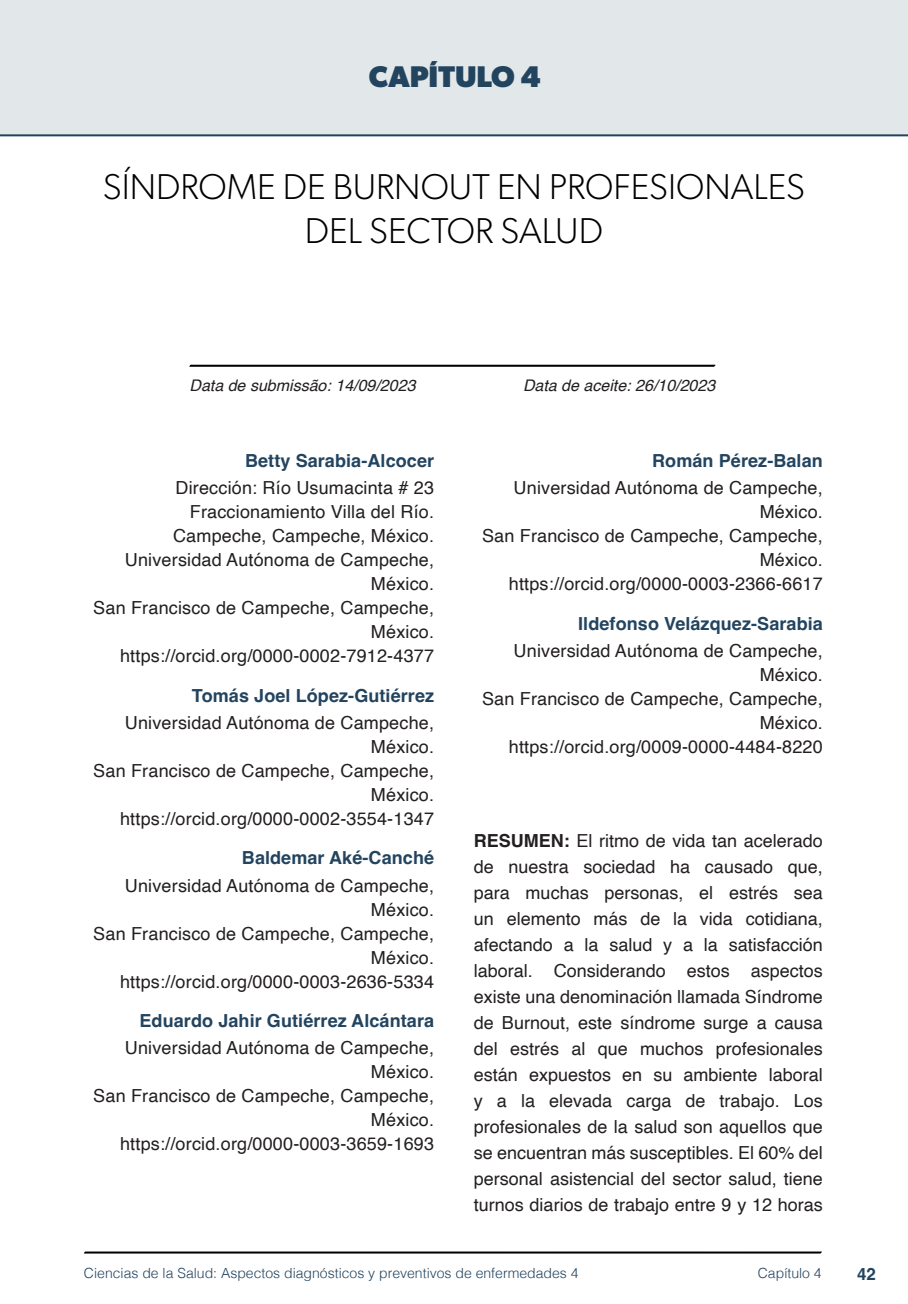
<style>
.page{position:relative;width:908px;height:1304px;background:#fff}
.page>*{position:absolute;margin:0;border:0;box-sizing:border-box;transform-origin:0 0}
.t1{font:300 36px/44px "Gibson";color:#000;text-align:center}
.t2{font:700 30px "Gibson";color:#23445f}
.t3{font:18px/24px "Helvetica";letter-spacing:.01em;color:#231f20;text-align:right}
.t4{font:700 18px "Helvetica";letter-spacing:.005em;color:#23445f}
.t5{font:700 16.8px "Helvetica";color:#23445f}
.t6{font:italic 16px "Helvetica";color:#231f20}
.t7{font:300 14px "Helvetica";color:#23445f}
.s1{font-weight:700}
</style>
<div class="page">
<svg style="left:84px;top:1251px;width:737px;height:3px;background:#515151"></svg>
<svg style="left:189px;top:364px;width:526px;height:3px;background:#4f4f4f"></svg>
<div style="left:0;top:0;width:907px;height:136px;background:#e2e7e9"></div>
<div style="left:44px;top:72px;width:68px;height:61px;background:#e2e7e9"></div>
<h2 class="t2" style="left:369px;top:58px;width:173px">CAPÍTULO 4</h2>
<h1 class="t1" style="left:103px;top:164px;width:703px">SÍNDROME DE BURNOUT EN PROFESIONALES<br>DEL SECTOR SALUD</h1>
<p class="t6" style="left:189px;top:373px;width:227px">Data de submissão: 14/09/2023</p>
<p class="t6" style="left:523px;top:373px;width:194px">Data de aceite: 26/10/2023</p>
<p class="t4" style="left:245px;top:450px;width:190px">Betty Sarabia-Alcocer</p>
<p class="t3" style="left:93px;top:477px;width:342px">Dirección: Río Usumacinta # 23<br>Fraccionamiento Villa del Río.<br>Campeche, Campeche, México.<br>Universidad Autónoma de Campeche,<br>México.<br>San Francisco de Campeche, Campeche,<br>México. https://orcid.org/0000-0002-7912-4377</p>
<p class="t4" style="left:192px;top:684px;width:243px">Tomás Joel López-Gutiérrez</p>
<p class="t3" style="left:93px;top:711px;width:342px">Universidad Autónoma de Campeche,<br>México.<br>San Francisco de Campeche, Campeche,<br>México. https://orcid.org/0000-0002-3554-1347</p>
<p class="t4" style="left:242px;top:847px;width:194px">Baldemar Aké-Canché</p>
<p class="t3" style="left:93px;top:874px;width:342px">Universidad Autónoma de Campeche,<br>México.<br>San Francisco de Campeche, Campeche,<br>México. https://orcid.org/0000-0003-2636-5334</p>
<p class="t4" style="left:139px;top:1010px;width:296px">Eduardo Jahir Gutiérrez Alcántara</p>
<p class="t3" style="left:93px;top:1037px;width:342px">Universidad Autónoma de Campeche,<br>México.<br>San Francisco de Campeche, Campeche,<br>México. https://orcid.org/0000-0003-3659-1693</p>
<p class="t4" style="left:652px;top:450px;width:172px">Román Pérez-Balan</p>
<p class="t3" style="left:482px;top:476px;width:342px">Universidad Autónoma de Campeche,<br>México.<br>San Francisco de Campeche, Campeche,<br>México. https://orcid.org/0000-0003-2366-6617</p>
<p class="t4" style="left:578px;top:612px;width:246px">Ildefonso Velázquez-Sarabia</p>
<p class="t3" style="left:482px;top:639px;width:342px">Universidad Autónoma de Campeche,<br>México.<br>San Francisco de Campeche, Campeche,<br>México. https://orcid.org/0009-0000-4484-8220</p>
<p class="t3" style="left:473px;top:828px;width:350px;line-height:26px;text-align:justify"><span class="s1">RESUMEN:</span> El ritmo de vida tan acelerado de nuestra sociedad ha causado que, para muchas personas, el estrés sea un elemento más de la vida cotidiana, afectando a la salud y a la satisfacción laboral. Considerando estos aspectos existe una denominación llamada Síndrome de Burnout, este síndrome surge a causa del estrés al que muchos profesionales están expuestos en su ambiente laboral y a la elevada carga de trabajo. Los profesionales de la salud son aquellos que se encuentran más susceptibles. El 60% del personal asistencial del sector salud, tiene turnos diarios de trabajo entre 9 y 12 horas</p>
<p class="t7" style="left:84px;top:1261px;width:496px">Ciencias de la Salud: Aspectos diagnósticos y preventivos de enfermedades 4</p>
<p class="t7" style="left:757px;top:1261px;width:65px">Capítulo 4</p>
<p class="t5" style="left:856px;top:1264px;width:20px">42</p>
</div>
